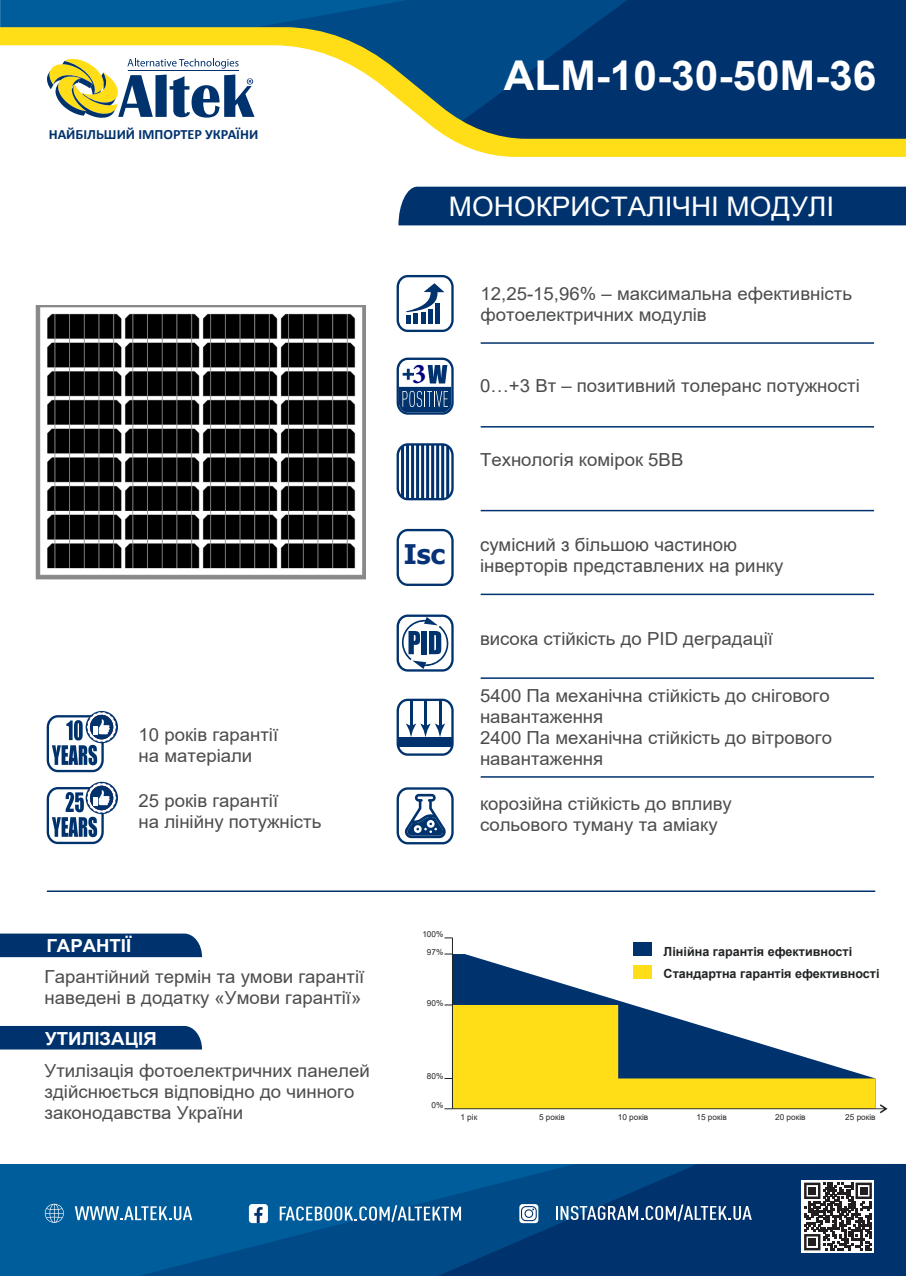
<style>
.page{position:relative;width:906px;height:1276px;background:#fff}
.page>*{position:absolute;margin:0;border:0;box-sizing:border-box;transform-origin:0 0}
.t1{font:700 41.1px "Arial";color:#fff}
.t2{font:700 28.5px "Minion Pro";color:#000080}
.t3{font:27px "Arial";color:#fff}
.t4{font:700 27px "Tahoma";color:#073278}
.t5{font:18px/21px "Arial";color:#4b4c4d}
.t6{font:700 18px "Arial";color:#fff}
.t7{font:700 14.1px "Calibri";color:#00326d}
.t8{font:700 12.6px/22.2px "Arial";color:#202325}
.t9{font:8.25px/17.5px "Arial";color:#202325;text-align:center}
</style>
<div class="page">
<div style="left:398px;top:187px;width:508px;height:38px;background:#00326d"></div>
<div style="left:0;top:0;width:163px;height:27px;background:#005d9c"></div>
<svg style="left:163px;top:0;width:288px;height:27px;background:#005593"></svg>
<svg style="left:451px;top:0;width:455px;height:27px;background:#003a76"></svg>
<svg style="left:0;top:27px;width:906px;height:130px"></svg>
<svg style="left:46px;top:57px;width:208px;height:61px"></svg>
<div style="left:0;top:1164px;width:906px;height:112px;background:#005d9c"></div>
<svg style="left:135px;top:1201px;width:297px;height:75px;fill:#004b87"></svg>
<svg style="left:432px;top:1164px;width:474px;height:112px;background:#003b76"></svg>
<div style="left:249px;top:1204px;width:19px;height:19px;background:#fff;border-radius:3px"></div>
<svg style="left:254px;top:1207px;width:9px;height:16px"></svg>
<svg style="left:280px;top:1205px;width:181px;height:17px"></svg>
<svg style="left:519px;top:1204px;width:19px;height:19px"></svg>
<svg style="left:521px;top:1206px;width:16px;height:15px"></svg>
<svg style="left:555px;top:1204px;width:197px;height:17px;background:#50749d"></svg>
<svg style="left:44px;top:1203px;width:20px;height:19px"></svg>
<svg style="left:75px;top:1206px;width:117px;height:14px"></svg>
<div style="left:801px;top:1180px;width:73px;height:72px;background:#fff"></div>
<svg style="left:804px;top:1182px;width:68px;height:68px"></svg>
<div style="left:808px;top:1187px;width:8px;height:7px;background:#231f20"></div>
<div style="left:860px;top:1187px;width:7px;height:7px;background:#231f20"></div>
<div style="left:808px;top:1238px;width:8px;height:7px;background:#231f20"></div>
<svg style="left:396px;top:275px;width:58px;height:57px"></svg>
<div style="left:413px;top:314px;width:5px;height:10px;background:#00326d"></div>
<hr style="left:421px;top:312px;width:4px;height:12px;background:#00326d">
<hr style="left:428px;top:309px;width:4px;height:15px;background:#00326d">
<div style="left:435px;top:304px;width:5px;height:20px;background:#00326d"></div>
<svg style="left:396px;top:357px;width:58px;height:58px"></svg>
<svg style="left:396px;top:443px;width:58px;height:57px"></svg>
<hr style="left:446px;top:446px;width:3px;height:51px;background:#00326d">
<hr style="left:401px;top:446px;width:3px;height:51px;background:#00326d">
<hr style="left:406px;top:445px;width:3px;height:53px;background:#00326d">
<hr style="left:411px;top:445px;width:3px;height:53px;background:#00326d">
<hr style="left:416px;top:445px;width:3px;height:53px;background:#00326d">
<hr style="left:421px;top:445px;width:3px;height:53px;background:#00326d">
<hr style="left:426px;top:445px;width:3px;height:53px;background:#00326d">
<hr style="left:431px;top:445px;width:3px;height:53px;background:#00326d">
<hr style="left:436px;top:445px;width:3px;height:53px;background:#00326d">
<hr style="left:441px;top:445px;width:3px;height:53px;background:#00326d">
<svg style="left:396px;top:529px;width:58px;height:57px"></svg>
<svg style="left:396px;top:614px;width:58px;height:57px"></svg>
<svg style="left:396px;top:698px;width:58px;height:58px"></svg>
<div style="left:397px;top:736px;width:54px;height:10px;background:#00326d"></div>
<svg style="left:396px;top:787px;width:58px;height:57px"></svg>
<hr style="left:481px;top:342px;width:393px;height:2px;background:#00326d">
<hr style="left:481px;top:426px;width:393px;height:1px;background:#00326d">
<hr style="left:481px;top:510px;width:393px;height:1px;background:#00326d">
<hr style="left:481px;top:593px;width:393px;height:2px;background:#00326d">
<hr style="left:481px;top:677px;width:393px;height:2px;background:#00326d">
<hr style="left:481px;top:776px;width:393px;height:1px;background:#00326d">
<svg style="left:86px;top:711px;width:32px;height:32px"></svg>
<svg style="left:47px;top:712px;width:69px;height:60px"></svg>
<svg style="left:86px;top:782px;width:32px;height:32px"></svg>
<svg style="left:47px;top:783px;width:69px;height:61px"></svg>
<div style="left:0;top:1026px;width:202px;height:23px;background:#00326d"></div>
<div style="left:0;top:933px;width:202px;height:24px;background:#00326d"></div>
<svg style="left:453px;top:954px;width:199px;height:50px"></svg>
<hr style="left:452px;top:938px;width:1px;height:170px;background:#212426">
<div style="left:633px;top:942px;width:18px;height:14px;background:#00326d"></div>
<div style="left:633px;top:964px;width:18px;height:14px;background:#ffdd17"></div>
<svg style="left:444px;top:1004px;width:443px;height:109px"></svg>
<hr style="left:47px;top:890px;width:828px;height:2px;background:#00326d">
<img style="left:36px;top:305px;width:329px;height:275px">
<p class="t7" style="left:49px;top:126px;width:211px">НАЙБІЛЬШИЙ ІМПОРТЕР УКРАЇНИ</p>
<p class="t5" style="left:139px;top:723px;width:141px">10 років гарантії на матеріали</p>
<p class="t5" style="left:139px;top:789px;width:184px">25 років гарантії<br>на лінійну потужність</p>
<h1 class="t1" style="left:504px;top:46px;width:374px">ALM-10-30-50M-36</h1>
<h3 class="t3" style="left:449px;top:188px;width:387px">МОНОКРИСТАЛІЧНІ МОДУЛІ</h3>
<h2 class="t2" style="left:412px;top:354px;width:16px">3</h2>
<h3 class="t4" style="left:404px;top:535px;width:43px">Isc</h3>
<p class="t5" style="left:480px;top:283px;width:373px">12,25-15,96% – максимальна ефективність фотоелектричних модулів</p>
<p class="t5" style="left:480px;top:375px;width:381px">0…+3 Вт – позитивний толеранс потужності</p>
<p class="t5" style="left:480px;top:449px;width:205px">Технологія комірок 5ВВ</p>
<p class="t5" style="left:480px;top:534px;width:305px">сумісний з більшою частиною інверторів представлених на ринку</p>
<p class="t5" style="left:480px;top:628px;width:294px">висока стійкість до PID деградації</p>
<p class="t5" style="left:480px;top:685px;width:353px">5400 Па механічна стійкість до снігового навантаження<br>2400 Па механічна стійкість до вітрового навантаження</p>
<p class="t5" style="left:480px;top:793px;width:253px">корозійна стійкість до впливу сольового туману та аміаку</p>
<p class="t6" style="left:46px;top:933px;width:86px">ГАРАНТІЇ</p>
<p class="t5" style="left:45px;top:966px;width:321px">Гарантійний термін та умови гарантії наведені в додатку «Умови гарантії»</p>
<p class="t6" style="left:45px;top:1026px;width:113px">УТИЛІЗАЦІЯ</p>
<p class="t5" style="left:45px;top:1060px;width:327px">Утилізація фотоелектричних панелей здійснюється відповідно до чинного законодавства України</p>
<p class="t9" style="left:422px;top:925px;width:23px">100%<br>97%</p>
<p class="t9" style="left:427px;top:993px;width:18px">90%</p>
<p class="t8" style="left:663px;top:940px;width:217px">Лінійна гарантія ефективності<br>Стандартна гарантія ефективності</p>
<p class="t9" style="left:427px;top:1067px;width:18px">80%</p>
<p class="t9" style="left:431px;top:1096px;width:13px">0%</p>
<p class="t9" style="left:460px;top:1108px;width:18px">1 рік</p>
<p class="t9" style="left:539px;top:1108px;width:27px">5 років</p>
<p class="t9" style="left:618px;top:1108px;width:32px">10 років</p>
<p class="t9" style="left:696px;top:1108px;width:32px">15 років</p>
<p class="t9" style="left:775px;top:1108px;width:32px">20 років</p>
<p class="t9" style="left:845px;top:1108px;width:32px">25 років</p>
</div>
